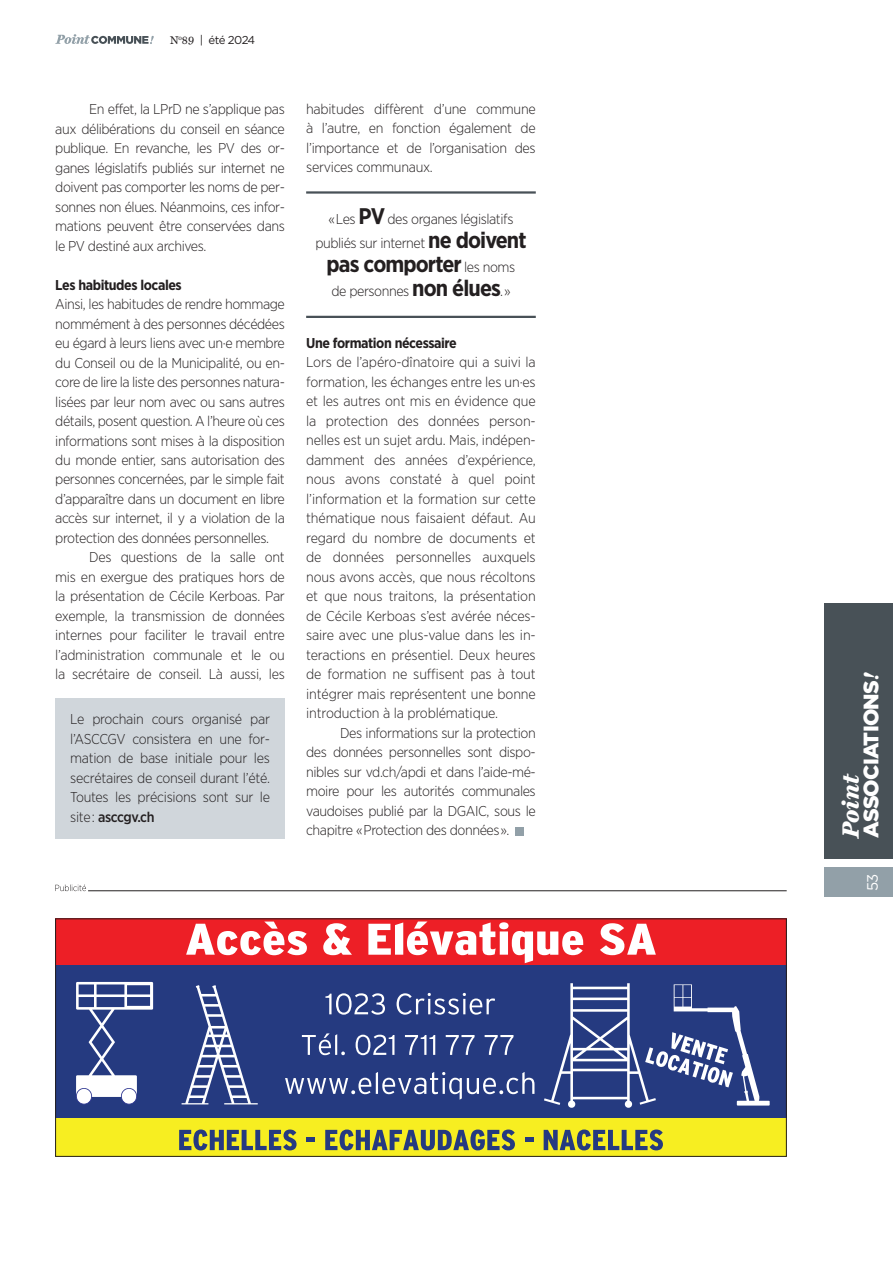
<style>
.page{position:relative;width:893px;height:1263px;background:#fff}
.page>*{position:absolute;margin:0;border:0;box-sizing:border-box;transform-origin:0 0}
.t1{font:italic 700 24px "Miller Daily Two";color:#fff}
.t2{font:700 22.5px "Gotham Semi Narrow";letter-spacing:-.04em;color:#231f20}
.t3{font:900 21px "Gotham";letter-spacing:-.04em;color:#fff}
.t4{font:15px "Gotham";color:#fff}
.t5{font:300 14.25px/19.5px "Gotham Semi Narrow";letter-spacing:-.03em;color:#231f20;text-align:justify}
.t6{font:700 14.25px "Gotham Semi Narrow";letter-spacing:-.03em;color:#231f20}
.t7{font:11.4px "Gotham";letter-spacing:-.05em;color:#231f20}
.s1{font-family:"Miller Daily Two"}
.s2{font-weight:500}
.s3{font-weight:700;font-size:22.5px}
.s4{font-weight:300;font-size:14.25px}
.s5{font-family:"Miller Daily Two";font-weight:700;font-style:italic}
</style>
<div class="page">
<svg style="left:55px;top:34px;width:99px;height:10px"></svg>
<div style="left:825px;top:604px;width:68px;height:255px;background:#485157"></div>
<div style="left:825px;top:867px;width:68px;height:30px;background:#92a0a8"></div>
<div style="left:516px;top:827px;width:8px;height:9px;background:#92a0a8"></div>
<div style="left:55px;top:918px;width:732px;height:239px;background:#253a80"></div>
<div style="left:55px;top:1118px;width:732px;height:39px;background:#f7ee21"></div>
<div style="left:55px;top:918px;width:732px;height:47px;background:#ed1f26"></div>
<svg style="left:182px;top:985px;width:76px;height:119px"></svg>
<svg style="left:76px;top:982px;width:77px;height:122px"></svg>
<svg style="left:179px;top:1129px;width:118px;height:21px"></svg>
<div style="left:307px;top:1137px;width:8px;height:5px;background:#253a80"></div>
<svg style="left:325px;top:1129px;width:190px;height:21px"></svg>
<div style="left:525px;top:1137px;width:8px;height:5px;background:#253a80"></div>
<svg style="left:544px;top:1129px;width:119px;height:21px"></svg>
<svg style="left:323px;top:923px;width:29px;height:32px"></svg>
<svg style="left:368px;top:921px;width:215px;height:42px"></svg>
<svg style="left:600px;top:923px;width:56px;height:32px"></svg>
<svg style="left:186px;top:921px;width:121px;height:34px"></svg>
<svg style="left:325px;top:993px;width:60px;height:22px"></svg>
<svg style="left:397px;top:993px;width:98px;height:22px"></svg>
<svg style="left:302px;top:1033px;width:43px;height:22px"></svg>
<svg style="left:356px;top:1035px;width:38px;height:20px"></svg>
<svg style="left:405px;top:1035px;width:30px;height:20px"></svg>
<svg style="left:446px;top:1035px;width:29px;height:20px"></svg>
<svg style="left:485px;top:1035px;width:28px;height:20px"></svg>
<svg style="left:285px;top:1072px;width:249px;height:28px"></svg>
<svg style="left:544px;top:983px;width:226px;height:125px"></svg>
<div style="left:55px;top:918px;width:732px;height:239px;border:1px solid #231f20"></div>
<svg style="left:55px;top:884px;width:31px;height:7px"></svg>
<hr style="left:88px;top:890px;width:699px;height:1px;background:#231f20">
<div style="left:55px;top:698px;width:230px;height:141px;background:#d0d6db"></div>
<hr style="left:306px;top:191px;width:230px;height:3px;background:#485157">
<hr style="left:306px;top:316px;width:230px;height:2px;background:#485157">
<p class="t7" style="left:170px;top:33px;width:87px"><span class="s1">N</span><sup>o</sup><span class="s1">89</span> | été 2024</p>
<p class="t5" style="left:55px;top:99px;width:231px;text-indent:34px">En effet, la LPrD ne s’applique pas aux délibérations du conseil en séance publique. En revanche, les PV des or&shy;ganes législatifs publiés sur internet ne doivent pas comporter les noms de per&shy;sonnes non élues. Néanmoins, ces infor&shy;mations peuvent être conservées dans le PV destiné aux archives.</p>
<p class="t6" style="left:55px;top:276px;width:128px">Les habitudes locales</p>
<p class="t5" style="left:55px;top:294px;width:231px">Ainsi, les habitudes de rendre hommage nommément à des personnes décédées eu égard à leurs liens avec un·e membre du Conseil ou de la Municipalité, ou en&shy;core de lire la liste des personnes natura&shy;lisées par leur nom avec ou sans autres détails, posent question. A l’heure où ces informations sont mises à la disposition du monde entier, sans autorisation des personnes concernées, par le simple fait d’apparaître dans un document en libre accès sur internet, il y a violation de la protection des données personnelles.</p>
<p class="t5" style="left:55px;top:547px;width:231px;text-indent:34px">Des questions de la salle ont mis en exergue des pratiques hors de la présentation de Cécile Kerboas. Par exemple, la transmission de données internes pour faciliter le travail entre l’administration communale et le ou la secrétaire de conseil. Là aussi, les</p>
<p class="t5" style="left:70px;top:709px;width:201px">Le prochain cours organisé par l’ASCCGV consistera en une for&shy;mation de base initiale pour les secrétaires de conseil durant l’été.<br>Toutes les précisions sont sur le site: <span class="s2">asccgv.ch</span></p>
<p class="t5" style="left:306px;top:99px;width:231px">habitudes diffèrent d’une commune à l’autre, en fonction également de l’importance et de l’organisation des services communaux.</p>
<p class="t5" style="left:315px;top:207px;width:213px;line-height:24px;text-align:center">«Les <span class="s3">PV</span> des organes législatifs publiés sur internet <span class="s3">ne doivent</span></p>
<h2 class="t2" style="left:327px;top:251px;width:190px">pas comporter <span class="s4">les noms</span></h2>
<p class="t5" style="left:331px;top:281px;width:181px">de personnes <span class="s3">non élues</span>.»</p>
<p class="t6" style="left:306px;top:335px;width:152px">Une formation nécessaire</p>
<p class="t5" style="left:306px;top:352px;width:231px">Lors de l’apéro-dînatoire qui a suivi la formation, les échanges entre les un·es et les autres ont mis en évidence que la protection des données person&shy;nelles est un sujet ardu. Mais, indépen&shy;damment des années d’expérience, nous avons constaté à quel point l’information et la formation sur cette thématique nous faisaient défaut. Au regard du nombre de documents et de données personnelles auxquels nous avons accès, que nous récoltons et que nous traitons, la présentation de Cécile Kerboas s’est avérée néces&shy;saire avec une plus-value dans les in&shy;teractions en présentiel. Deux heures de formation ne suffisent pas à tout intégrer mais représentent une bonne introduction à la problématique.</p>
<p class="t5" style="left:306px;top:723px;width:231px;text-indent:34px">Des informations sur la protection des données personnelles sont dispo&shy;nibles sur vd.ch/apdi et dans l’aide-mé&shy;moire pour les autorités communales vaudoises publié par la DGAIC, sous le chapitre «Protection des données».</p>
<h3 class="t3" style="left:859px;top:838px;width:167px;rotate:-90deg">ASSOCIATIONS<span class="s5">!</span></h3>
<h1 class="t1" style="left:836px;top:838px;width:66px;rotate:-90deg">Point</h1>
<p class="t4" style="left:864px;top:891px;width:19px;rotate:-90deg">53</p>
</div>
